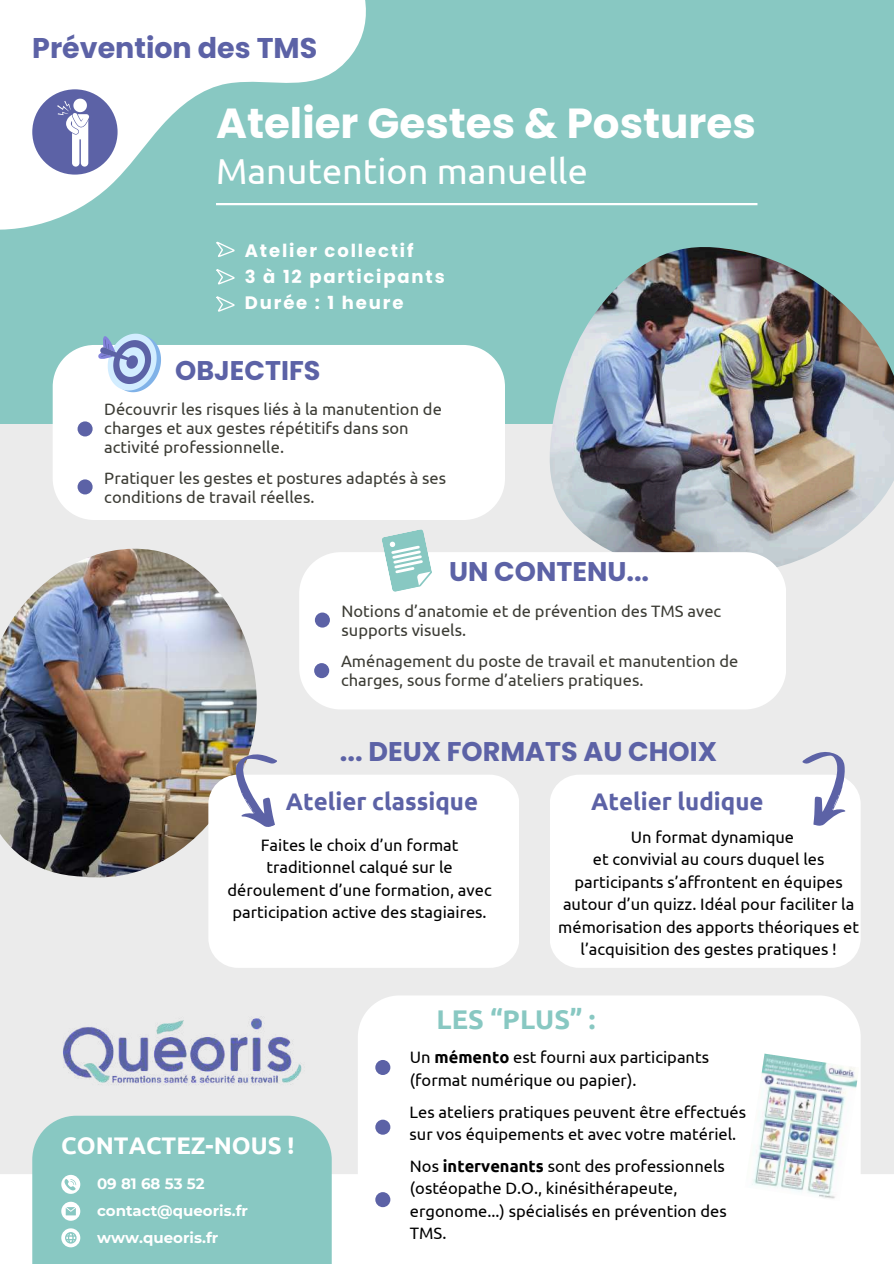
<style>
.page{position:relative;width:894px;height:1264px;background:#fff}
.page>*{position:absolute;margin:0;border:0;box-sizing:border-box;transform-origin:0 0}
.t1{font:700 42px "Poppins";color:#fff}
.t2{font:36px "Ubuntu";color:#fff}
.t3{font:700 28.5px "Poppins";color:#5c62a6}
.t4{font:700 27px "Poppins";color:#5c62a6}
.t5{font:700 27px "Ubuntu";color:#88c8c2}
.t6{font:700 24px "Ubuntu";color:#5c62a6}
.t7{font:700 24px "Ubuntu";color:#fff}
.t8{font:700 18px/25.8px "Poppins";letter-spacing:.105em;color:#fff}
.t9{font:16.5px/22.5px "Ubuntu";color:#000}
.t10{font:16.5px/19.2px "Ubuntu";color:#3c3c35}
.t11{font:700 15px/27px "Montserrat";color:#fff}
.s1{font-weight:700}
</style>
<div class="page">
<div style="left:0;top:0;width:893px;height:1263px;background:#ebebeb"></div>
<div style="left:0;top:0;width:893px;height:424px;background:#88c8c2"></div>
<svg style="left:0;top:0;width:390px;height:285px"></svg>
<div style="left:0;top:1174px;width:893px;height:89px;background:#fff"></div>
<img style="left:550px;top:247px;width:343px;height:318px">
<div style="left:32px;top:1115px;width:299px;height:148px;background:#88c8c2"></div>
<img style="left:63px;top:1018px;width:239px;height:67px">
<div style="left:358px;top:996px;width:502px;height:212px;background:#fff"></div>
<img style="left:744px;top:1053px;width:114px;height:148px">
<svg style="left:216px;top:241px;width:19px;height:16px"></svg>
<svg style="left:216px;top:269px;width:19px;height:15px"></svg>
<svg style="left:216px;top:296px;width:19px;height:16px"></svg>
<hr style="left:216px;top:203px;width:541px;height:2px;background:#fff">
<div style="left:53px;top:345px;width:451px;height:175px;background:#fff"></div>
<svg style="left:97px;top:333px;width:72px;height:66px;background:#bbcde4"></svg>
<div style="left:77px;top:421px;width:16px;height:15px;background:#5c62a6;border-radius:50%"></div>
<div style="left:77px;top:479px;width:16px;height:15px;background:#5c62a6;border-radius:50%"></div>
<div style="left:32px;top:89px;width:85px;height:86px;background:#5c62a6;border-radius:50%"></div>
<svg style="left:57px;top:98px;width:32px;height:69px"></svg>
<div style="left:375px;top:1059px;width:15px;height:15px;background:#5c62a6;border-radius:50%"></div>
<div style="left:375px;top:1119px;width:15px;height:15px;background:#5c62a6;border-radius:50%"></div>
<div style="left:375px;top:1192px;width:15px;height:15px;background:#5c62a6;border-radius:50%"></div>
<img style="left:0;top:548px;width:257px;height:329px">
<div style="left:299px;top:552px;width:486px;height:157px;background:#fff"></div>
<svg style="left:381px;top:529px;width:53px;height:63px"></svg>
<div style="left:315px;top:612px;width:15px;height:15px;background:#5c62a6;border-radius:50%"></div>
<div style="left:314px;top:663px;width:15px;height:15px;background:#5c62a6;border-radius:50%"></div>
<div style="left:550px;top:775px;width:310px;height:192px;background:#fff"></div>
<div style="left:208px;top:774px;width:311px;height:193px;background:#fff"></div>
<svg style="left:221px;top:745px;width:78px;height:90px"></svg>
<svg style="left:788px;top:752px;width:70px;height:79px"></svg>
<h3 class="t3" style="left:32px;top:28px;width:286px">Prévention des TMS</h3>
<h1 class="t1" style="left:216px;top:94px;width:541px">Atelier Gestes &amp; Postures</h1>
<h2 class="t2" style="left:216px;top:151px;width:373px">Manutention manuelle</h2>
<p class="t8" style="left:245px;top:238px;width:201px">Atelier collectif<br>3 à 12 participants<br>Durée : 1 heure</p>
<h3 class="t4" style="left:175px;top:352px;width:147px">OBJECTIFS</h3>
<p class="t10" style="left:104px;top:399px;width:339px">Découvrir les risques liés à la manutention de charges et aux gestes répétitifs dans son activité professionnelle.</p>
<p class="t10" style="left:104px;top:468px;width:343px">Pratiquer les gestes et postures adaptés à ses conditions de travail réelles.</p>
<h3 class="t4" style="left:449px;top:552px;width:201px">UN CONTENU...</h3>
<p class="t10" style="left:341px;top:601px;width:381px">Notions d’anatomie et de prévention des TMS avec supports visuels.</p>
<p class="t10" style="left:341px;top:651px;width:399px">Aménagement du poste de travail et manutention de charges, sous forme d’ateliers pratiques.</p>
<h3 class="t4" style="left:340px;top:732px;width:378px">... DEUX FORMATS AU CHOIX</h3>
<h3 class="t6" style="left:286px;top:787px;width:194px">Atelier classique</h3>
<p class="t9" style="left:227px;top:833px;width:265px;text-align:center">Faites le choix d’un format traditionnel calqué sur le déroulement d’une formation, avec participation active des stagiaires.</p>
<h3 class="t6" style="left:591px;top:787px;width:174px">Atelier ludique</h3>
<p class="t9" style="left:558px;top:825px;width:302px;text-align:center">Un format dynamique<br>et convivial au cours duquel les participants s’affrontent en équipes autour d’un quizz. Idéal pour faciliter la mémorisation des apports théoriques et l’acquisition des gestes pratiques !</p>
<h3 class="t5" style="left:436px;top:1004px;width:160px">LES “PLUS” :</h3>
<h3 class="t7" style="left:61px;top:1131px;width:234px">CONTACTEZ-NOUS !</h3>
<p class="t11" style="left:97px;top:1170px;width:152px">09 81 68 53 52 contact@queoris.fr www.queoris.fr</p>
<p class="t9" style="left:410px;top:1045px;width:300px">Un <span class="s1">mémento</span> est fourni aux participants (format numérique ou papier).</p>
<p class="t9" style="left:409px;top:1100px;width:338px">Les ateliers pratiques peuvent être effectués sur vos équipements et avec votre matériel.</p>
<p class="t9" style="left:410px;top:1154px;width:318px">Nos <span class="s1">intervenants</span> sont des professionnels (ostéopathe D.O., kinésithérapeute, ergonome...) spécialisés en prévention des<br>TMS.</p>
</div>
